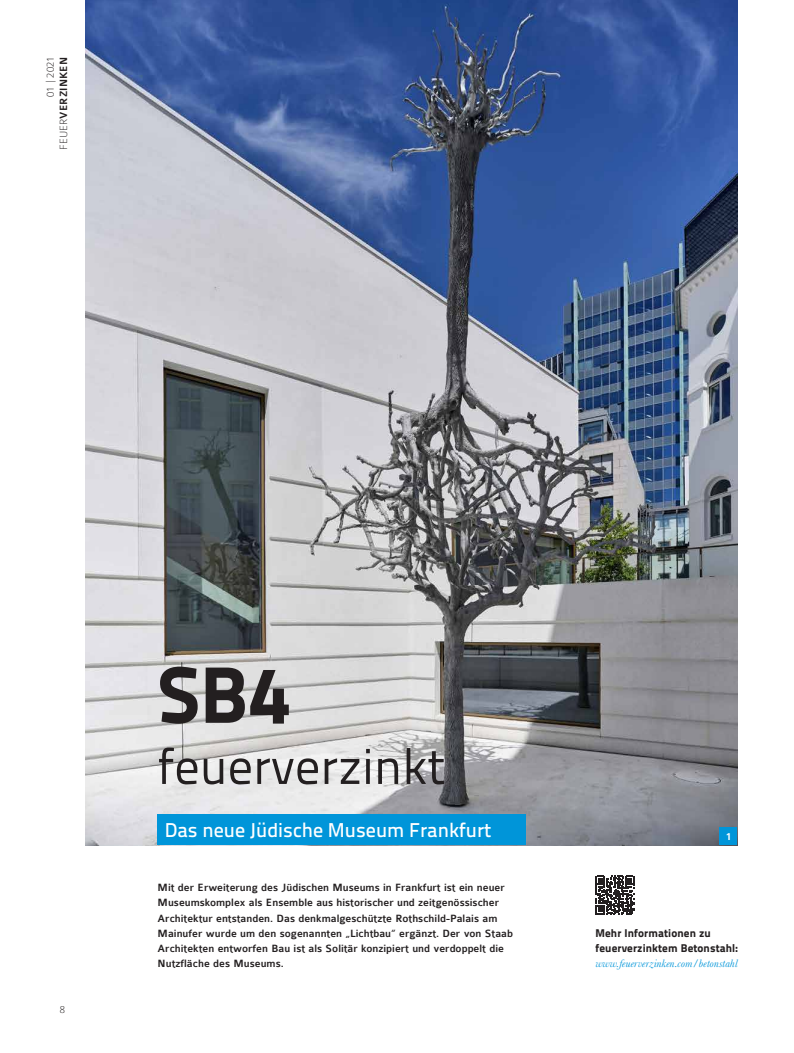
<style>
.page{position:relative;width:794px;height:1053px;background:#fff}
.page>*{position:absolute;margin:0;border:0;box-sizing:border-box;transform-origin:0 0}
.t1{font:800 80px "Titillium Text 22 L";color:#231f20}
.t2{font:50px "Titillium Text 22 L";color:#231f20}
.t3{font:500 20px "Titillium Text 22 L";color:#fff}
.t4{font:500 11.25px/15.2px "Colaborate";color:#231f20}
.t5{font:800 11.25px/15.2px "Titillium Text 22 L";letter-spacing:.01em;color:#231f20}
.t6{font:italic 11.25px "Baskerville";letter-spacing:.01em;color:#0095d9}
.t7{font:100 11.25px/13.5px "Colaborate";letter-spacing:.01em;color:#231f20;text-align:right}
.t8{font:500 11.25px "Colaborate";color:#fff}
.s1{font-weight:500}
</style>
<div class="page">
<img style="left:85px;top:0;width:652px;height:845px">
<div style="left:158px;top:814px;width:368px;height:31px;background:#0095d9"></div>
<div style="left:719px;top:827px;width:18px;height:18px;background:#0095d9"></div>
<svg style="left:595px;top:875px;width:39px;height:39px"></svg>
<p class="t7" style="left:43px;top:150px;width:95px;rotate:-90deg">01 | 2021<br>FEUER<span class="s1">VERZINKEN</span></p>
<p class="t7" style="left:60px;top:1002px;width:7px">8</p>
<h1 class="t1" style="left:158px;top:631px;width:135px">SB4</h1>
<h2 class="t2" style="left:158px;top:729px;width:289px">feuerverzinkt</h2>
<h3 class="t3" style="left:165px;top:814px;width:328px">Das neue Jüdische Museum Frankfurt</h3>
<p class="t8" style="left:725px;top:830px;width:8px">1</p>
<p class="t4" style="left:158px;top:879px;width:357px">Mit der Erweiterung des Jüdischen Museums in Frankfurt ist ein neuer Museumskomplex als Ensemble aus historischer und zeitgenössischer Architektur entstanden. Das denkmalgeschützte Rothschild-Palais am Mainufer wurde um den sogenannten „Lichtbau“ ergänzt. Der von Staab Architekten entworfen Bau ist als Solitär konzipiert und verdoppelt die Nutzfläche des Museums.</p>
<p class="t5" style="left:595px;top:924px;width:144px">Mehr Informationen zu feuerverzinktem Betonstahl:</p>
<p class="t6" style="left:595px;top:957px;width:143px">www.feuerverzinken.com/betonstahl</p>
</div>
